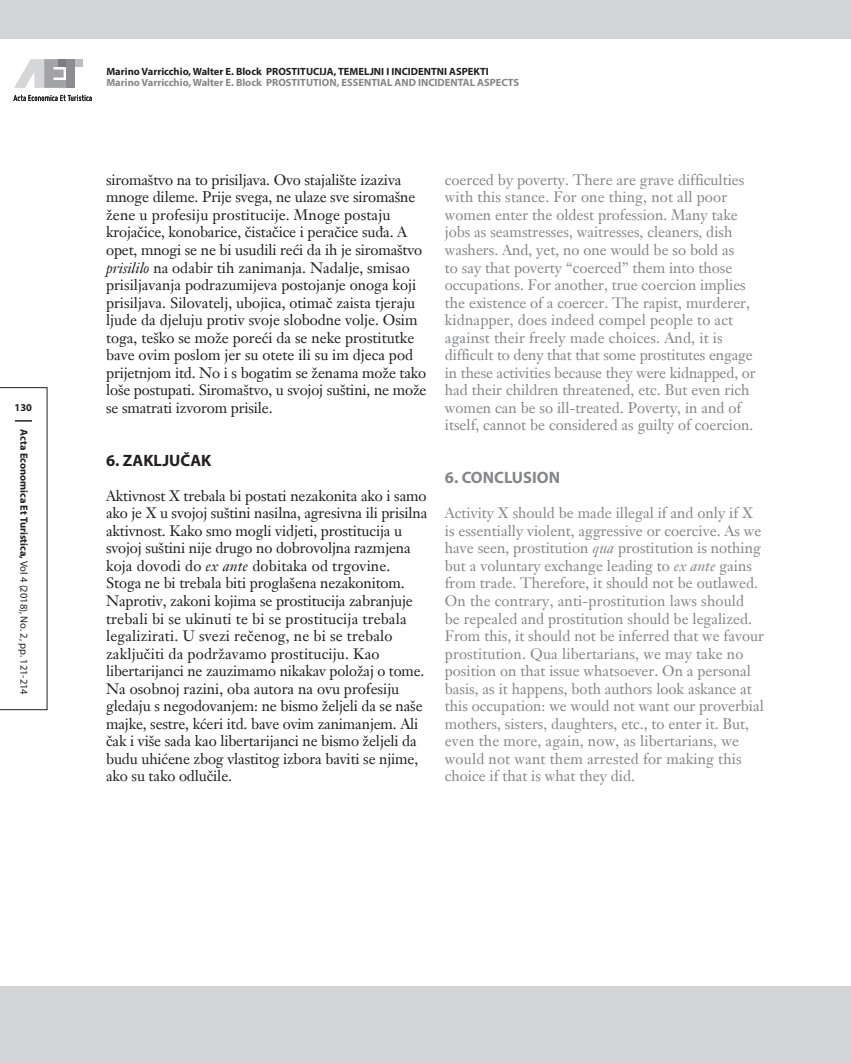
<style>
.page{position:relative;width:851px;height:1063px;background:#fff}
.page>*{position:absolute;margin:0;border:0;box-sizing:border-box;transform-origin:0 0}
.t1{font:700 16.5px "Myriad Pro";color:#848689}
.t2{font:700 16.5px "Myriad Pro";color:#231f20}
.t3{font:15px/17.5px "Janson HR";letter-spacing:-.01em;color:#231f20}
.t4{font:15px/17.5px "Janson HR";color:#848689}
.t5{font:700 10.5px "Myriad Pro";color:#231f20}
.t6{font:700 10.5px "Myriad Pro";color:#848689}
.t7{font:10.5px "Myriad Pro";color:#231f20}
.s1{font-weight:700}
.s2{font-style:italic}
</style>
<div class="page">
<div style="left:0;top:0;width:850px;height:38px;background:#d3d4d6"></div>
<div style="left:0;top:986px;width:850px;height:77px;background:#d3d4d6"></div>
<svg style="left:0;top:387px;width:47px;height:323px"></svg>
<svg style="left:14px;top:59px;width:52px;height:29px"></svg>
<div style="left:66px;top:59px;width:9px;height:29px;background:#8b8d90"></div>
<div style="left:58px;top:59px;width:8px;height:8px;background:#7a7c7f"></div>
<div style="left:75px;top:59px;width:7px;height:8px;background:#bcbdc0"></div>
<svg style="left:13px;top:95px;width:79px;height:6px"></svg>
<p class="t5" style="left:15px;top:401px;width:19px">130</p>
<p class="t7" style="left:31px;top:429px;width:267px;rotate:90deg"><span class="s1">Acta Economica Et Turistica,</span> Vol 4 (2018), No. 2, pp. 121-214</p>
<p class="t5" style="left:106px;top:64px;width:384px">Marino Varricchio, Walter E. Block PROSTITUCIJA, TEMELJNI I INCIDENTNI ASPEKTI</p>
<p class="t6" style="left:106px;top:76px;width:414px">Marino Varricchio, Walter E. Block PROSTITUTION, ESSENTIAL AND INCIDENTAL ASPECTS</p>
<p class="t3" style="left:106px;top:171px;width:322px">siromaštvo na to prisiljava. Ovo stajalište izaziva mnoge dileme. Prije svega, ne ulaze sve siromašne žene u profesiju prostitucije. Mnoge postaju krojačice, konobarice, čistačice i peračice suđa. A opet, mnogi se ne bi usudili reći da ih je siromaštvo <span class="s2">prisililo</span> na odabir tih zanimanja. Nadalje, smisao prisiljavanja podrazumijeva postojanje onoga koji prisiljava. Silovatelj, ubojica, otimač zaista tjeraju ljude da djeluju protiv svoje slobodne volje. Osim toga, teško se može poreći da se neke prostitutke bave ovim poslom jer su otete ili su im djeca pod prijetnjom itd. No i s bogatim se ženama može tako loše postupati. Siromaštvo, u svojoj suštini, ne može se smatrati izvorom prisile.</p>
<p class="t2" style="left:106px;top:449px;width:107px">6. ZAKLJUČAK</p>
<p class="t3" style="left:106px;top:487px;width:323px">Aktivnost X trebala bi postati nezakonita ako i samo ako je X u svojoj suštini nasilna, agresivna ili prisilna aktivnost. Kako smo mogli vidjeti, prostitucija u svojoj suštini nije drugo no dobrovoljna razmjena koja dovodi do <span class="s2">ex ante</span> dobitaka od trgovine.<br>Stoga ne bi trebala biti proglašena nezakonitom.<br>Naprotiv, zakoni kojima se prostitucija zabranjuje trebali bi se ukinuti te bi se prostitucija trebala legalizirati. U svezi rečenog, ne bi se trebalo zaključiti da podržavamo prostituciju. Kao libertarijanci ne zauzimamo nikakav položaj o tome.<br>Na osobnoj razini, oba autora na ovu profesiju gledaju s negodovanjem: ne bismo željeli da se naše majke, sestre, kćeri itd. bave ovim zanimanjem. Ali čak i više sada kao libertarijanci ne bismo željeli da budu uhićene zbog vlastitog izbora baviti se njime, ako su tako odlučile.</p>
<p class="t4" style="left:445px;top:171px;width:312px">coerced by poverty. There are grave difficulties with this stance. For one thing, not all poor women enter the oldest profession. Many take jobs as seamstresses, waitresses, cleaners, dish washers. And, yet, no one would be so bold as<br>to say that poverty “coerced” them into those occupations. For another, true coercion implies the existence of a coercer. The rapist, murderer, kidnapper, does indeed compel people to act against their freely made choices. And, it is difficult to deny that that some prostitutes engage in these activities because they were kidnapped, or had their children threatened, etc. But even rich women can be so ill-treated. Poverty, in and of itself, cannot be considered as guilty of coercion.</p>
<p class="t1" style="left:445px;top:467px;width:117px">6. CONCLUSION</p>
<p class="t4" style="left:445px;top:504px;width:320px">Activity X should be made illegal if and only if X is essentially violent, aggressive or coercive. As we have seen, prostitution <span class="s2">qua</span> prostitution is nothing but a voluntary exchange leading to <span class="s2">ex ante</span> gains from trade. Therefore, it should not be outlawed.<br>On the contrary, anti-prostitution laws should<br>be repealed and prostitution should be legalized.<br>From this, it should not be inferred that we favour prostitution. Qua libertarians, we may take no position on that issue whatsoever. On a personal basis, as it happens, both authors look askance at this occupation: we would not want our proverbial mothers, sisters, daughters, etc., to enter it. But, even the more, again, now, as libertarians, we would not want them arrested for making this choice if that is what they did.</p>
</div>
